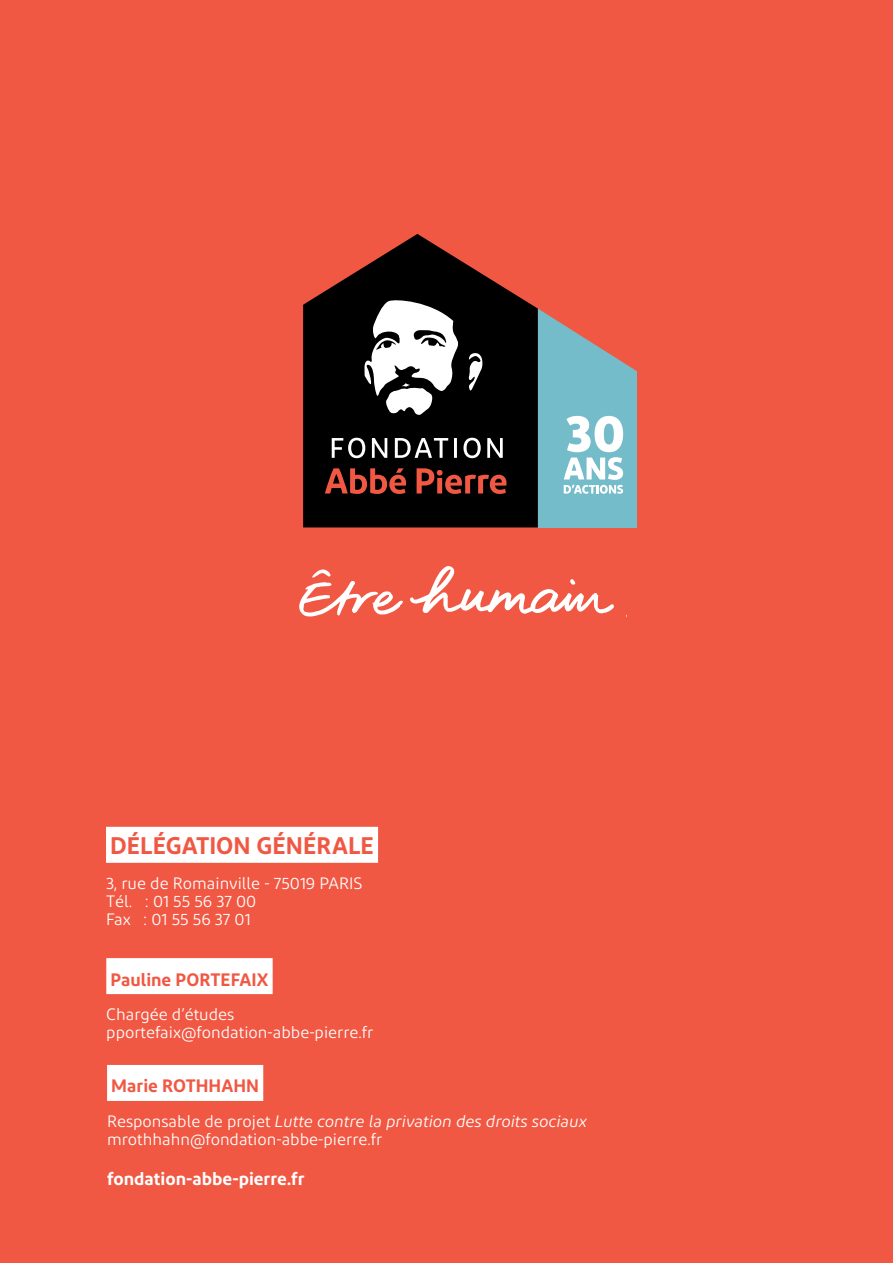
<style>
.page{position:relative;width:893px;height:1263px;background:#f15843}
.page>*{position:absolute;margin:0;border:0;box-sizing:border-box;transform-origin:0 0}
.t1{font:600 24px "Diodrum";color:#f15843}
.t2{font:600 18px "Diodrum";letter-spacing:-.005em;color:#f15843}
.t3{font:600 18px "Diodrum";color:#fff}
.t4{font:16.5px/18px "Diodrum";color:#fff}
.s1{font-style:italic}
</style>
<div class="page">
<svg style="left:299px;top:569px;width:104px;height:48px"></svg>
<svg style="left:410px;top:566px;width:204px;height:48px"></svg>
<svg style="left:303px;top:234px;width:235px;height:293px;fill:#000"></svg>
<svg style="left:332px;top:438px;width:171px;height:20px"></svg>
<svg style="left:417px;top:468px;width:89px;height:26px"></svg>
<svg style="left:325px;top:468px;width:81px;height:26px"></svg>
<svg style="left:363px;top:298px;width:120px;height:117px"></svg>
<svg style="left:538px;top:309px;width:98px;height:218px"></svg>
<div style="left:106px;top:827px;width:272px;height:36px;background:#fff"></div>
<div style="left:106px;top:958px;width:167px;height:36px;background:#fff"></div>
<div style="left:107px;top:1065px;width:156px;height:36px;background:#fff"></div>
<h1 class="t1" style="left:110px;top:830px;width:265px">DÉLÉGATION GÉNÉRALE</h1>
<p class="t4" style="left:106px;top:874px;width:258px">3, rue de Romainville - 75019 PARIS<br>Tél. : 01 55 56 37 00<br>Fax : 01 55 56 37 01</p>
<p class="t2" style="left:111px;top:968px;width:159px">Pauline PORTEFAIX</p>
<p class="t4" style="left:106px;top:1005px;width:269px">Chargée d’études pportefaix@fondation-abbe-pierre.fr</p>
<p class="t2" style="left:111px;top:1074px;width:149px">Marie ROTHHAHN</p>
<p class="t4" style="left:107px;top:1112px;width:482px">Responsable de projet <span class="s1">Lutte contre la privation des droits sociaux </span>mrothhahn@fondation-abbe-pierre.fr</p>
<p class="t3" style="left:107px;top:1167px;width:199px">fondation-abbe-pierre.fr</p>
</div>
